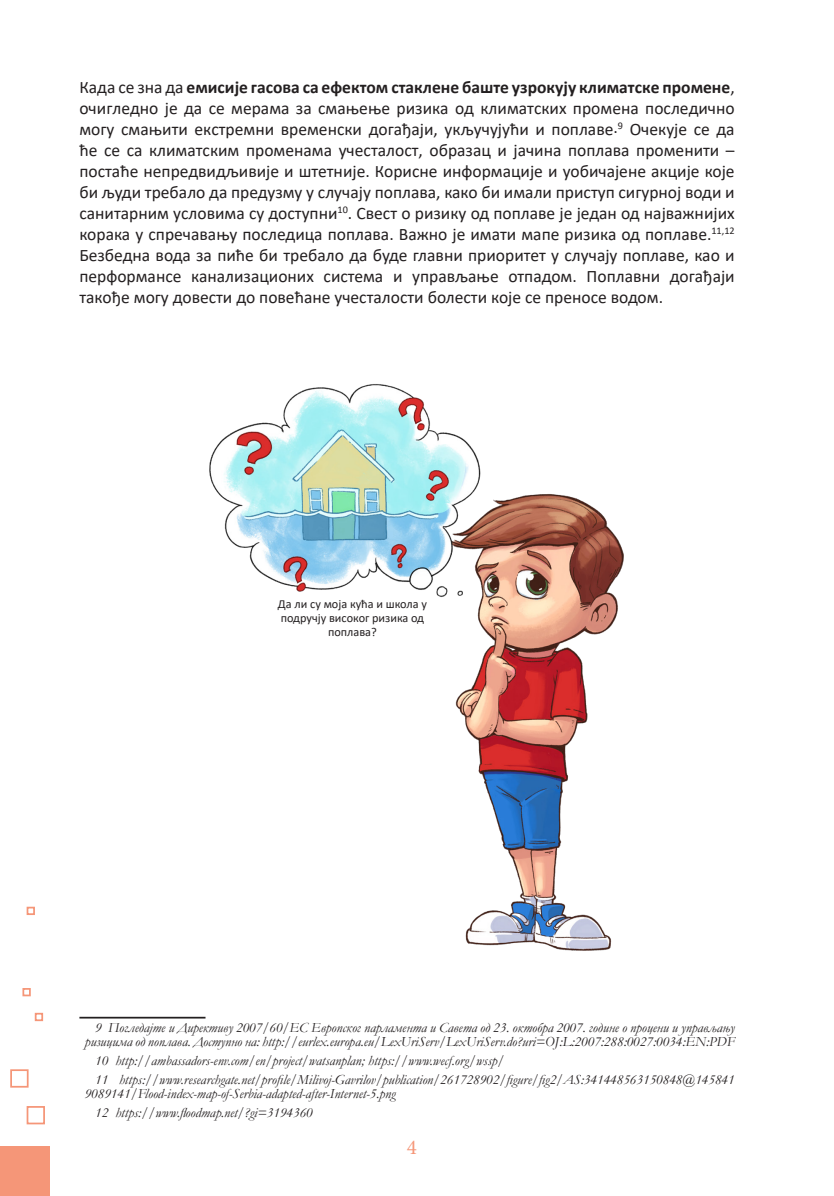
<style>
.page{position:relative;width:834px;height:1196px;background:#fff}
.page>*{position:absolute;margin:0;border:0;box-sizing:border-box;transform-origin:0 0}
.t1{font:21px "Minion Pro";color:#f59678}
.t2{font:17.5px/21px "Calibri";color:#231f20;text-align:justify}
.Footnote{font:italic 14px/14px "Garamond";color:#231f20;text-align:right}
.t3{font:12.25px/14px "Calibri";color:#231f20;text-align:center}
.s1{font-weight:700}
</style>
<div class="page">
<div style="left:0;top:1146px;width:50px;height:50px;background:#f59678"></div>
<div style="left:27px;top:1106px;width:18px;height:18px;border:2px solid #f59678"></div>
<div style="left:10px;top:1069px;width:19px;height:18px;border:2px solid #f59678"></div>
<div style="left:35px;top:1012px;width:8px;height:9px;border:2px solid #f59678"></div>
<div style="left:22px;top:988px;width:9px;height:8px;border:2px solid #f59678"></div>
<div style="left:27px;top:906px;width:8px;height:9px;border:2px solid #f59678"></div>
<hr style="left:79px;top:1016px;width:126px;height:2px;background:#231f20">
<img style="left:209px;top:384px;width:415px;height:567px">
<p class="t2" style="left:79px;top:76px;width:656px">Када се зна да <span class="s1">емисије гасова са ефектом стаклене баште узрокују климатске промене</span>, очигледно је да се мерама за смањење ризика од климатских промена последично могу смањити екстремни временски догађаји, укључујући и поплаве.<sup>9</sup> Очекује се да ће се са климатским променама учесталост, образац и јачина поплава променити – постаће непредвидљивије и штетније. Корисне информације и уобичајене акције које би људи требало да предузму у случају поплава, како би имали приступ сигурној води и санитарним условима су доступни<sup>10</sup>. Свест о ризику од поплаве је један од најважнијих корака у спречавању последица поплава. Важно је имати мапе ризика од поплаве.<sup>11,12<br></sup>Безбедна вода за пиће би требало да буде главни приоритет у случају поплаве, као и перформансе канализационих система и управљање отпадом. Поплавни догађаји такође могу довести до повећане учесталости болести које се преносе водом.</p>
<p class="t3" style="left:278px;top:597px;width:150px">Да ли су моја кућа и школа у подручју високог ризика од поплава?</p>
<p class="Footnote" style="left:85px;top:1020px;width:651px">9 Погледајте и Директиву 2007/60/EC Европског парламента и Савета од 23. октобра 2007. године о процени и управљању ризицима од поплава. Доступно на: http://eurlex.europa.eu/LexUriServ/LexUriServ.do?uri=OJ:L:2007:288:0027:0034:EN:PDF</p>
<p class="Footnote" style="left:95px;top:1052px;width:410px">10 http://ambassadors-env.com/en/project/watsanplan; https://www.wecf.org/wssp/</p>
<p class="Footnote" style="left:85px;top:1071px;width:651px;text-align:left;text-indent:10px">11 https://www.researchgate.net/profile/Milivoj-Gavrilov/publication/261728902/figure/fig2/AS:341448563150848@145841<br>9089141/Flood-index-map-of-Serbia-adapted-after-Internet-5.png</p>
<p class="Footnote" style="left:95px;top:1104px;width:219px">12 https://www.floodmap.net/?gi=3194360</p>
<p class="t1" style="left:407px;top:1133px;width:12px">4</p>
</div>
